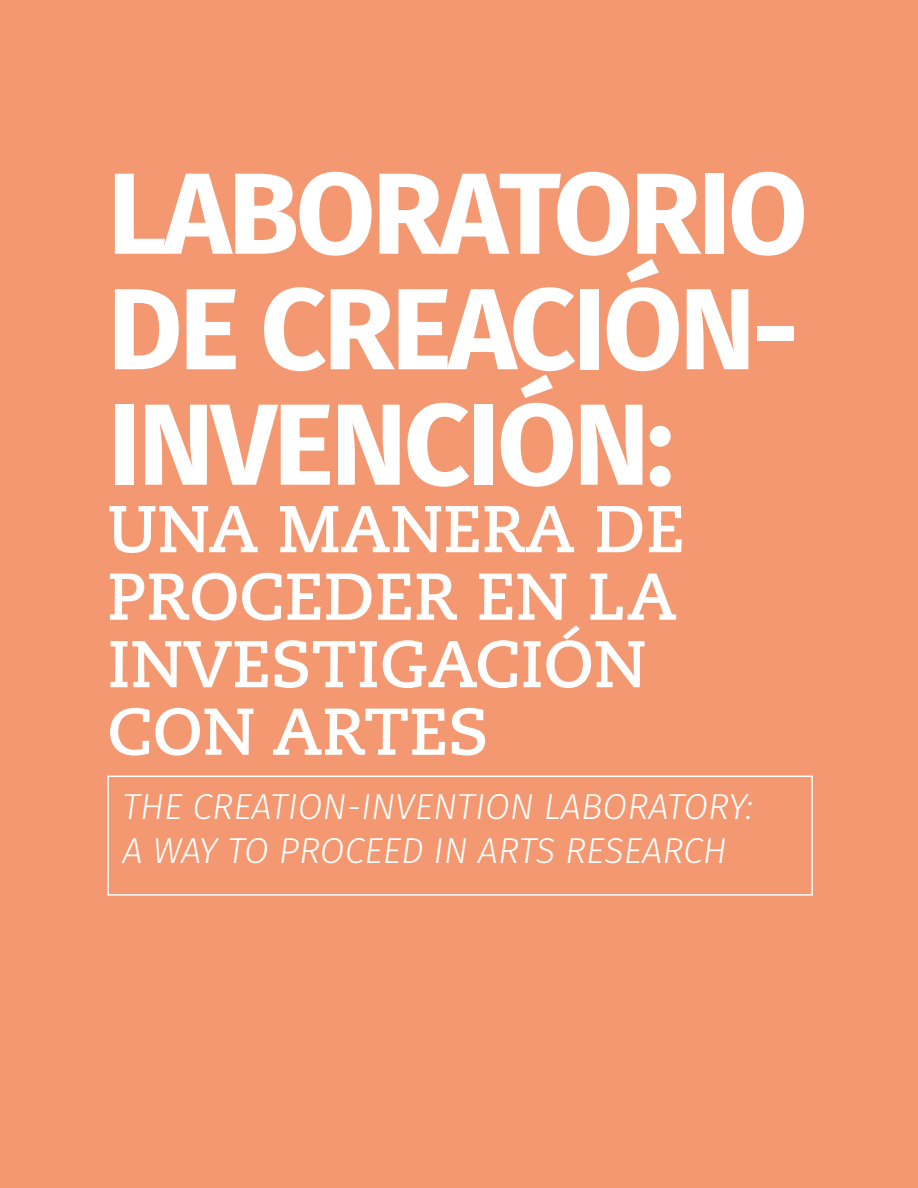
<style>
.page{position:relative;width:918px;height:1188px;background:#f39870}
.page>*{position:absolute;margin:0;border:0;box-sizing:border-box;transform-origin:0 0}
.t1{font:700 115.5px/115.5px "Fira Sans";letter-spacing:-.03em;color:#fff;text-align:justify}
.t2{font:700 66px/67.5px "Caecilia LT Std";color:#fff}
.t3{font:italic 300 36px/43.2px "Fira Sans";color:#fff}
</style>
<div class="page">
<div style="left:107px;top:776px;width:706px;height:120px;border:2px solid #fff"></div>
<h1 class="t1" style="left:107px;top:148px;width:702px">LABORATORIO DE CREACIÓN-INVENCIÓN:</h1>
<h2 class="t2" style="left:107px;top:497px;width:579px">UNA MANERA DE<br>PROCEDER EN LA<br>INVESTIGACIÓN<br>CON ARTES</h2>
<p class="t3" style="left:123px;top:785px;width:632px">THE CREATION-INVENTION LABORATORY:<br>A WAY TO PROCEED IN ARTS RESEARCH</p>
</div>
